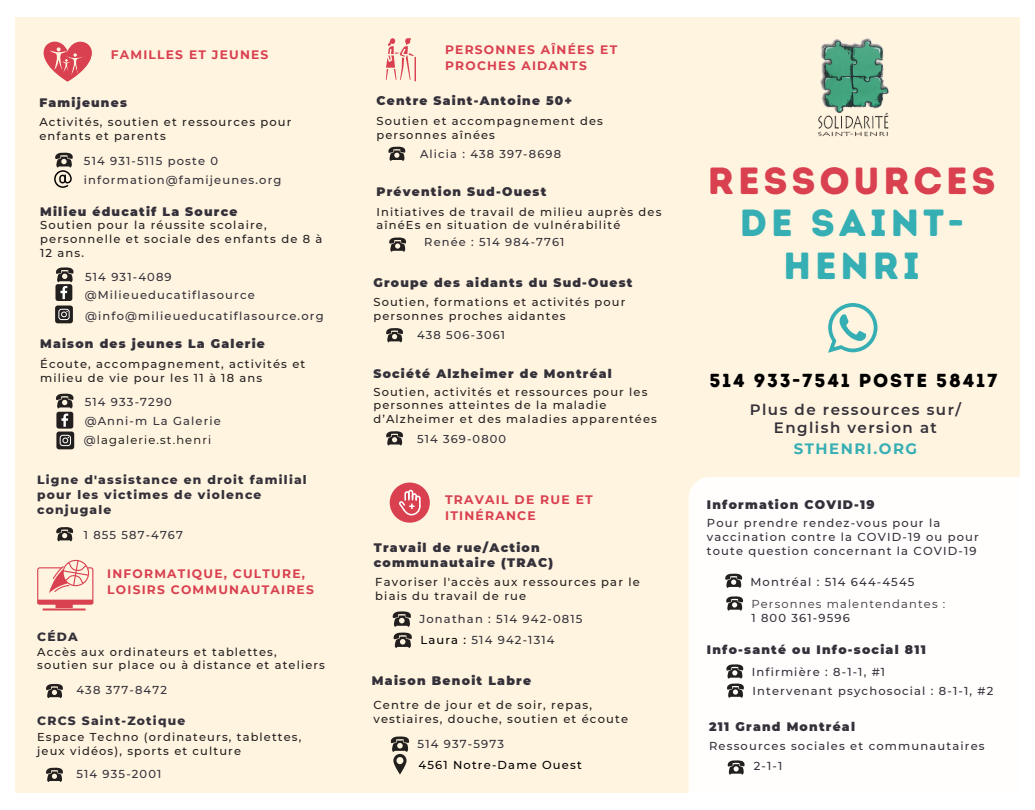
<style>
.page{position:relative;width:1035px;height:810px;background:#fff}
.page>*{position:absolute;margin:0;border:0;box-sizing:border-box;transform-origin:0 0}
.t1{font:37.88px/42.2px "Intro Rust Base";letter-spacing:.1em;color:#36afb4;text-align:center}
.t2{font:37.88px "Intro Rust Base";letter-spacing:.1em;color:#d94050}
.t3{font:18.88px "Intro Rust Base";letter-spacing:.1em;color:#000}
.t4{font:600 15px/18.5px "Montserrat";letter-spacing:.1em;color:#34313a;text-align:center}
.t5{font:700 15px "Montserrat";letter-spacing:.1em;color:#36afb4}
.t6{font:900 12.38px/15px "Montserrat";letter-spacing:.1em;color:#34313a}
.t7{font:700 12.38px/15.9px "Montserrat";letter-spacing:.1em;color:#d94050}
.t8{font:900 12.25px "Montserrat";letter-spacing:.1em;color:#34313a}
.t9{font:700 12.25px/15.6px "Montserrat";letter-spacing:.1em;color:#d94050}
.t10{font:800 12.25px/14.9px "Montserrat";letter-spacing:.1em;color:#34313a}
.t11{font:500 11.5px/13.5px "Montserrat";letter-spacing:.1em;color:#231f1f}
.t12{font:500 11.5px/14.1px "Montserrat";letter-spacing:.1em;color:#34313a}
.t13{font:11.5px "Montserrat";letter-spacing:.1em;color:#34313a}
.t14{font:500 11.5px "Montserrat";letter-spacing:.1em;color:#000}
.t15{font:11.5px "Montserrat";letter-spacing:.1em;color:#000}
.t16{font:500 11.38px "Montserrat";letter-spacing:.1em;color:#34313a}
.s1{font-weight:500;color:#34313a}
.s2{color:#000}
</style>
<div class="page">
<div style="left:15px;top:17px;width:1005px;height:776px;background:#fff4e0"></div>
<div style="left:689px;top:477px;width:331px;height:316px;background:#fffefd"></div>
<svg style="left:725px;top:573px;width:18px;height:15px"></svg>
<svg style="left:726px;top:596px;width:18px;height:15px"></svg>
<svg style="left:726px;top:664px;width:19px;height:34px"></svg>
<svg style="left:727px;top:760px;width:18px;height:15px"></svg>
<svg style="left:828px;top:303px;width:49px;height:50px"></svg>
<img style="left:818px;top:38px;width:71px;height:99px">
<div style="left:390px;top:483px;width:40px;height:40px;background:#d94050;border-radius:50%"></div>
<svg style="left:399px;top:489px;width:22px;height:27px"></svg>
<svg style="left:386px;top:38px;width:30px;height:43px"></svg>
<svg style="left:392px;top:611px;width:20px;height:37px"></svg>
<svg style="left:390px;top:736px;width:20px;height:39px"></svg>
<svg style="left:388px;top:146px;width:18px;height:15px"></svg>
<svg style="left:389px;top:237px;width:18px;height:15px"></svg>
<svg style="left:386px;top:328px;width:17px;height:14px"></svg>
<svg style="left:386px;top:431px;width:17px;height:14px"></svg>
<svg style="left:43px;top:42px;width:49px;height:40px"></svg>
<svg style="left:56px;top:527px;width:18px;height:14px"></svg>
<svg style="left:54px;top:152px;width:19px;height:36px"></svg>
<svg style="left:55px;top:393px;width:19px;height:56px"></svg>
<svg style="left:37px;top:560px;width:56px;height:50px"></svg>
<svg style="left:46px;top:684px;width:17px;height:14px"></svg>
<svg style="left:46px;top:767px;width:17px;height:15px"></svg>
<svg style="left:55px;top:267px;width:19px;height:56px"></svg>
<p class="t9" style="left:111px;top:46px;width:159px">FAMILLES ET JEUNES</p>
<p class="t8" style="left:39px;top:95px;width:89px">Famijeunes</p>
<p class="t11" style="left:39px;top:115px;width:254px;line-height:13.9px">Activités, soutien et ressources pour enfants et parents</p>
<p class="t12" style="left:84px;top:151px;width:199px;line-height:19.2px">514 931-5115 poste 0 information@famijeunes.org</p>
<p class="t8" style="left:40px;top:204px;width:199px">Milieu éducatif La Source</p>
<p class="t11" style="left:40px;top:218px;width:284px;line-height:13.9px">Soutien pour la réussite scolaire, personnelle et sociale des enfants de 8 à<br>12 ans.</p>
<p class="t12" style="left:85px;top:267px;width:172px;line-height:18.2px">514 931-4089 @Milieueducatiflasource</p>
<p class="t12" style="left:85px;top:309px;width:240px">@info@milieueducatiflasource.org</p>
<p class="t8" style="left:40px;top:336px;width:226px">Maison des jeunes La Galerie</p>
<p class="t11" style="left:40px;top:357px;width:267px;line-height:13.9px">Écoute, accompagnement, activités et milieu de vie pour les 11 à 18 ans</p>
<p class="t12" style="left:85px;top:392px;width:138px;line-height:19.2px">514 933-7290 @Anni-m La Galerie</p>
<p class="t15" style="left:84px;top:433px;width:129px"><span class="s1">@</span>lagalerie.st.henri</p>
<p class="t10" style="left:37px;top:473px;width:271px">Ligne d'assistance en droit familial pour les victimes de violence conjugale</p>
<p class="t12" style="left:84px;top:528px;width:101px">1 855 587-4767</p>
<p class="t9" style="left:107px;top:566px;width:208px">INFORMATIQUE, CULTURE,<br>LOISIRS COMMUNAUTAIRES</p>
<p class="t10" style="left:37px;top:629px;width:42px">CÉDA</p>
<p class="t11" style="left:37px;top:645px;width:289px">Accès aux ordinateurs et tablettes, soutien sur place ou à distance et ateliers</p>
<p class="t12" style="left:76px;top:683px;width:92px">438 377-8472</p>
<p class="t10" style="left:37px;top:713px;width:150px">CRCS Saint-Zotique</p>
<p class="t11" style="left:37px;top:730px;width:266px">Espace Techno (ordinateurs, tablettes, jeux vidéos), sports et culture</p>
<p class="t12" style="left:76px;top:766px;width:87px">514 935-2001</p>
<p class="t9" style="left:445px;top:42px;width:174px">PERSONNES AÎNÉES ET<br>PROCHES AIDANTS</p>
<p class="t8" style="left:377px;top:94px;width:197px">Centre Saint-Antoine 50+</p>
<p class="t11" style="left:377px;top:114px;width:228px">Soutien et accompagnement des personnes aînées</p>
<p class="t16" style="left:420px;top:147px;width:142px">Alicia : 438 397-8698</p>
<p class="t8" style="left:377px;top:184px;width:171px">Prévention Sud-Ouest</p>
<p class="t11" style="left:377px;top:205px;width:286px">Initiatives de travail de milieu auprès des aînéEs en situation de vulnérabilité</p>
<p class="t16" style="left:424px;top:235px;width:142px">Renée : 514 984-7761</p>
<p class="t8" style="left:373px;top:275px;width:261px">Groupe des aidants du Sud-Ouest</p>
<p class="t11" style="left:373px;top:295px;width:254px">Soutien, formations et activités pour personnes proches aidantes</p>
<p class="t16" style="left:417px;top:328px;width:90px">438 506-3061</p>
<p class="t8" style="left:373px;top:366px;width:240px">Société Alzheimer de Montréal</p>
<p class="t11" style="left:373px;top:385px;width:285px">Soutien, activités et ressources pour les personnes atteintes de la maladie d’Alzheimer et des maladies apparentées</p>
<p class="t16" style="left:417px;top:432px;width:91px">514 369-0800</p>
<p class="t7" style="left:445px;top:491px;width:149px">TRAVAIL DE RUE ET<br>ITINÉRANCE</p>
<p class="t6" style="left:374px;top:540px;width:181px">Travail de rue/Action communautaire (TRAC)</p>
<p class="t11" style="left:375px;top:575px;width:266px;line-height:14.1px">Favoriser l'accès aux ressources par le biais du travail de rue</p>
<p class="t12" style="left:419px;top:612px;width:165px">Jonathan : 514 942-0815</p>
<p class="t12" style="left:420px;top:633px;width:136px"><span class="s2">Laura :</span> 514 942-1314</p>
<p class="t6" style="left:372px;top:673px;width:161px">Maison Benoit Labre</p>
<p class="t11" style="left:373px;top:697px;width:256px;line-height:14.1px">Centre de jour et de soir, repas, vestiaires, douche, soutien et écoute</p>
<p class="t12" style="left:418px;top:737px;width:88px">514 937-5973</p>
<p class="t14" style="left:419px;top:758px;width:165px">4561 Notre-Dame Ouest</p>
<h1 class="t2" style="left:708px;top:158px;width:289px">RESSOURCES</h1>
<h1 class="t1" style="left:740px;top:202px;width:225px">DE SAINT-<br>HENRI</h1>
<h2 class="t3" style="left:709px;top:369px;width:289px">514 933-7541 POSTE 58417</h2>
<h3 class="t4" style="left:750px;top:400px;width:213px">Plus de ressources sur/<br>English version at</h3>
<h3 class="t5" style="left:794px;top:439px;width:125px">STHENRI.ORG</h3>
<p class="t8" style="left:707px;top:497px;width:169px">Information COVID-19</p>
<p class="t12" style="left:707px;top:515px;width:274px">Pour prendre rendez-vous pour la vaccination contre la COVID-19 ou pour toute question concernant la COVID-19</p>
<p class="t12" style="left:750px;top:575px;width:166px">Montréal : 514 644-4545</p>
<p class="t13" style="left:751px;top:597px;width:196px">Personnes malentendantes :</p>
<p class="t12" style="left:751px;top:610px;width:100px">1 800 361-9596</p>
<p class="t8" style="left:707px;top:642px;width:220px">Info-santé ou Info-social 811</p>
<p class="t12" style="left:752px;top:663px;width:243px;line-height:19.1px">Infirmière : 8-1-1, #1<br>Intervenant psychosocial : 8-1-1, #2</p>
<p class="t8" style="left:709px;top:719px;width:147px">211 Grand Montréal</p>
<p class="t12" style="left:709px;top:739px;width:277px">Ressources sociales et communautaires</p>
<p class="t12" style="left:754px;top:759px;width:30px">2-1-1</p>
</div>
